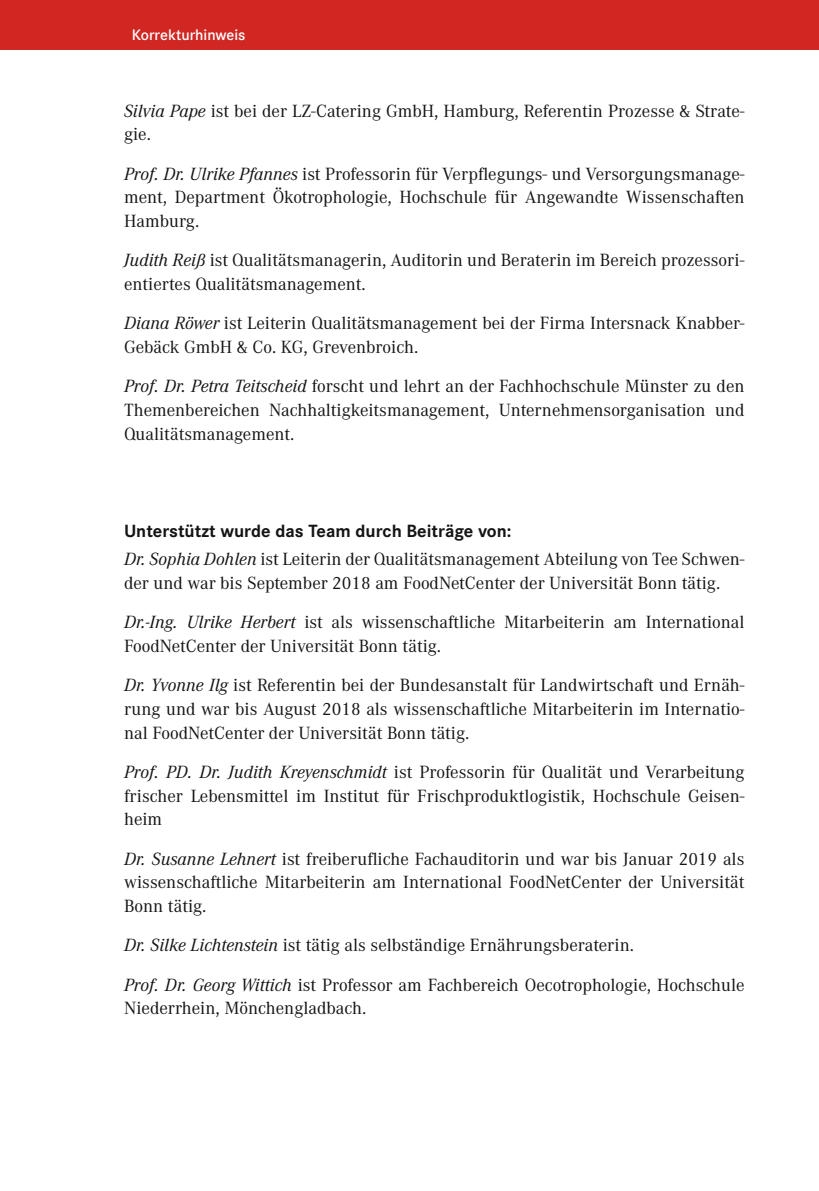
<style>
.page{position:relative;width:819px;height:1191px;background:#fff}
.page>*{position:absolute;margin:0;border:0;box-sizing:border-box;transform-origin:0 0}
.CHV_Standard{font:18.38px/23.6px "Corporate A Pro";color:#131413}
.CHV_U_ZwiTi{font:700 18.38px "Corporate S Pro";color:#131413}
.t1{font:600 15.75px "Corporate S Pro";color:#fff}
.s1{font-style:italic}
</style>
<div class="page">
<div style="left:0;top:0;width:819px;height:50px;background:#d02722"></div>
<p class="t1" style="left:132px;top:23px;width:115px">Korrekturhinweis</p>
<p class="CHV_Standard" style="left:124px;top:98px;width:622px"><span class="s1">Silvia Pape</span> ist bei der LZ-Catering GmbH, Hamburg, Referentin Prozesse &amp; Strate&shy;gie.</p>
<p class="CHV_Standard" style="left:124px;top:161px;width:622px;text-align:justify"><span class="s1">Prof. Dr. Ulrike Pfannes</span> ist Professorin für Verpflegungs- und Versorgungsmanage&shy;ment, Department Ökotrophologie, Hochschule für Angewandte Wissenschaften Hamburg.</p>
<p class="CHV_Standard" style="left:124px;top:248px;width:622px"><span class="s1">Judith Reiß</span> ist Qualitätsmanagerin, Auditorin und Beraterin im Bereich prozessori&shy;entiertes Qualitätsmanagement.</p>
<p class="CHV_Standard" style="left:124px;top:311px;width:622px"><span class="s1">Diana Röwer</span> ist Leiterin Qualitätsmanagement bei der Firma Intersnack Knabber-<br>Gebäck GmbH &amp; Co. KG, Grevenbroich.</p>
<p class="CHV_Standard" style="left:124px;top:374px;width:622px;text-align:justify"><span class="s1">Prof. Dr. Petra Teitscheid</span> forscht und lehrt an der Fachhochschule Münster zu den Themenbereichen Nachhaltigkeitsmanagement, Unternehmensorganisation und Qualitätsmanagement.</p>
<p class="CHV_U_ZwiTi" style="left:124px;top:516px;width:389px">Unterstützt wurde das Team durch Beiträge von:</p>
<p class="CHV_Standard" style="left:124px;top:547px;width:622px"><span class="s1">Dr. Sophia Dohlen</span> ist Leiterin der Qualitätsmanagement Abteilung von Tee Schwen&shy;der und war bis September 2018 am FoodNetCenter der Universität Bonn tätig.</p>
<p class="CHV_Standard" style="left:124px;top:610px;width:622px"><span class="s1">Dr.-Ing. Ulrike Herbert</span> ist als wissenschaftliche Mitarbeiterin am International<br>FoodNetCenter der Universität Bonn tätig.</p>
<p class="CHV_Standard" style="left:124px;top:673px;width:622px;text-align:justify"><span class="s1">Dr. Yvonne Ilg</span> ist Referentin bei der Bundesanstalt für Landwirtschaft und Ernäh&shy;rung und war bis August 2018 als wissenschaftliche Mitarbeiterin im Internatio&shy;nal FoodNetCenter der Universität Bonn tätig.</p>
<p class="CHV_Standard" style="left:124px;top:759px;width:622px;text-align:justify"><span class="s1">Prof. PD. Dr. Judith Kreyenschmidt</span> ist Professorin für Qualität und Verarbeitung frischer Lebensmittel im Institut für Frischproduktlogistik, Hochschule Geisen&shy;heim</p>
<p class="CHV_Standard" style="left:124px;top:846px;width:622px;text-align:justify"><span class="s1">Dr. Susanne Lehnert</span> ist freiberufliche Fachauditorin und war bis Januar 2019 als wissenschaftliche Mitarbeiterin am International FoodNetCenter der Universität Bonn tätig.</p>
<p class="CHV_Standard" style="left:124px;top:932px;width:511px"><span class="s1">Dr. Silke Lichtenstein</span> ist tätig als selbständige Ernährungsberaterin.</p>
<p class="CHV_Standard" style="left:124px;top:972px;width:622px"><span class="s1">Prof. Dr. Georg Wittich</span> ist Professor am Fachbereich Oecotrophologie, Hochschule<br>Niederrhein, Mönchengladbach.</p>
</div>
